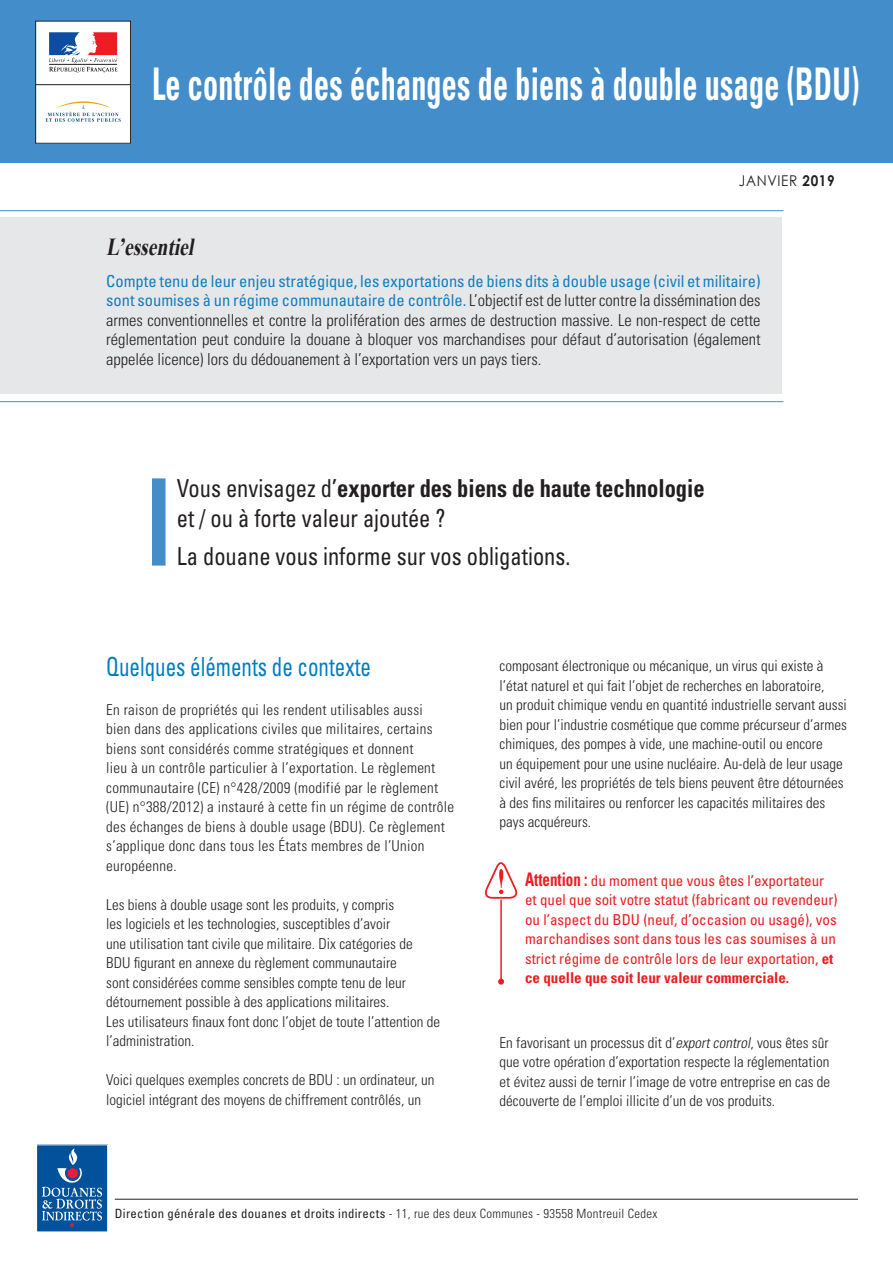
<style>
.page{position:relative;width:893px;height:1263px;background:#fff}
.page>*{position:absolute;margin:0;border:0;box-sizing:border-box;transform-origin:0 0}
.t1{font:700 condensed 45px "Univers";letter-spacing:.01em;color:#fff;scale:.67 1}
.t2{font:condensed 26.25px "Univers";color:#007dbf;scale:.8 1}
.t3{font:condensed 24.75px/30px "Univers";color:#231f20;scale:.91 1}
.t4{font:italic 700 24.3px "Times New Roman";color:#231f20;scale:.8 1}
.t5{font:300 condensed 16.5px/19.5px "Univers";color:#231f20;text-align:justify}
.t6{font:300 condensed 15px/19.5px "Univers";color:#231f20}
.t7{font:300 condensed 15px/19.5px "Univers";letter-spacing:.02em;color:#231f20}
.t8{font:condensed 15px/19.5px "Univers";color:#ee1d23}
.t9{font:14.85px "Century Gothic";letter-spacing:.05em;color:#231f20;scale:.91 1}
.t10{font:condensed 12.75px "Univers";letter-spacing:.025em;color:#231f20}
.s1{font-weight:700}
.s2{font-weight:400;color:#127fbf}
.s3{font-weight:700;font-size:18.75px}
.s4{font-style:italic}
.s5{font-weight:300}
</style>
<div class="page">
<div style="left:0;top:218px;width:782px;height:176px;background:#e6e7e9"></div>
<hr style="left:0;top:210px;width:783px;height:1px;background:#448dcb">
<hr style="left:0;top:401px;width:783px;height:1px;background:#448dcb">
<div style="left:0;top:0;width:893px;height:162px;background:#448dcb"></div>
<div style="left:37px;top:1145px;width:70px;height:87px;background:#01519b"></div>
<svg style="left:42px;top:1148px;width:60px;height:79px"></svg>
<div style="left:67px;top:1168px;width:11px;height:10px;background:#ed1a3a;border-radius:50%"></div>
<div style="left:36px;top:1144px;width:72px;height:88px;border:1px solid #fff"></div>
<hr style="left:115px;top:1199px;width:743px;height:1px;background:#231f20">
<div style="left:152px;top:478px;width:14px;height:88px;background:#448dcb"></div>
<div style="left:36px;top:21px;width:95px;height:122px;background:#fff"></div>
<div style="left:35px;top:21px;width:96px;height:122px;border:1px solid #231f20"></div>
<hr style="left:35px;top:84px;width:96px;height:1px;background:#231f20">
<svg style="left:45px;top:101px;width:76px;height:21px"></svg>
<svg style="left:49px;top:32px;width:68px;height:41px"></svg>
<hr style="left:500px;top:899px;width:2px;height:83px;background:#ee1d23">
<svg style="left:498px;top:979px;width:6px;height:6px"></svg>
<svg style="left:485px;top:862px;width:33px;height:37px"></svg>
<p class="t1" style="left:152px;top:57px;width:1057px">Le contrôle des échanges de biens à double usage (BDU)</p>
<p class="t9" style="left:739px;top:170px;width:107px">JANVIER <span class="s1">2019</span></p>
<p class="t4" style="left:106px;top:230px;width:117px">L’essentiel</p>
<p class="t5" style="left:106px;top:271px;width:656px"><span class="s2">Compte tenu de leur enjeu stratégique, les exportations de biens dits à double usage (civil et militaire) sont soumises à un régime communautaire de contrôle.</span> L’objectif est de lutter contre la dissémination des armes conventionnelles et contre la prolifération des armes de destruction massive. Le non-respect de cette réglementation peut conduire la douane à bloquer vos marchandises pour défaut d’autorisation (également appelée licence) lors du dédouanement à l’exportation vers un pays tiers.</p>
<p class="t3" style="left:177px;top:472px;width:582px">Vous envisagez d’<span class="s1">exporter des biens de haute technologie </span>et / ou à forte valeur ajoutée ?</p>
<p class="t3" style="left:177px;top:541px;width:434px">La douane vous informe sur vos obligations.</p>
<p class="t2" style="left:106px;top:650px;width:332px">Quelques éléments de contexte</p>
<p class="t7" style="left:106px;top:700px;width:349px">En raison de propriétés qui les rendent utilisables aussi<br>bien dans des applications civiles que militaires, certains biens sont considérés comme stratégiques et donnent<br>lieu à un contrôle particulier à l’exportation. Le règlement communautaire (CE) n°428/2009 (modifié par le règlement (UE) n°388/2012) a instauré à cette fin un régime de contrôle des échanges de biens à double usage (BDU). Ce règlement s’applique donc dans tous les États membres de l’Union européenne.</p>
<p class="t6" style="left:106px;top:895px;width:335px">Les biens à double usage sont les produits, y compris<br>les logiciels et les technologies, susceptibles d’avoir<br>une utilisation tant civile que militaire. Dix catégories de BDU figurant en annexe du règlement communautaire<br>sont considérées comme sensibles compte tenu de leur détournement possible à des applications militaires.<br>Les utilisateurs finaux font donc l’objet de toute l’attention de l’administration.</p>
<p class="t6" style="left:106px;top:1070px;width:330px">Voici quelques exemples concrets de BDU : un ordinateur, un logiciel intégrant des moyens de chiffrement contrôlés, un</p>
<p class="t6" style="left:500px;top:656px;width:349px">composant électronique ou mécanique, un virus qui existe à l’état naturel et qui fait l’objet de recherches en laboratoire,<br>un produit chimique vendu en quantité industrielle servant aussi bien pour l’industrie cosmétique que comme précurseur d’armes chimiques, des pompes à vide, une machine-outil ou encore<br>un équipement pour une usine nucléaire. Au-delà de leur usage civil avéré, les propriétés de tels biens peuvent être détournées à des fins militaires ou renforcer les capacités militaires des pays acquéreurs.</p>
<p class="t8" style="left:525px;top:870px;width:314px"><span class="s3">Attention :</span> du moment que vous êtes l’exportateur et quel que soit votre statut (fabricant ou revendeur) ou l’aspect du BDU (neuf, d’occasion ou usagé), vos marchandises sont dans tous les cas soumises à un strict régime de contrôle lors de leur exportation, <span class="s1">et ce quelle que soit leur valeur commerciale.</span></p>
<p class="t6" style="left:500px;top:1033px;width:332px;text-align:justify">En favorisant un processus dit d’<span class="s4">exportcontrol</span>, vous êtes sûr que votre opération d’exportation respecte la réglementation et évitez aussi de ternir l’image de votre entreprise en cas de découverte de l’emploi illicite d’un de vos produits.</p>
<p class="t10" style="left:115px;top:1205px;width:544px">Direction générale des douanes et droits indirects <span class="s5">- 11, rue des deux Communes - 93558 Montreuil Cedex</span></p>
</div>
